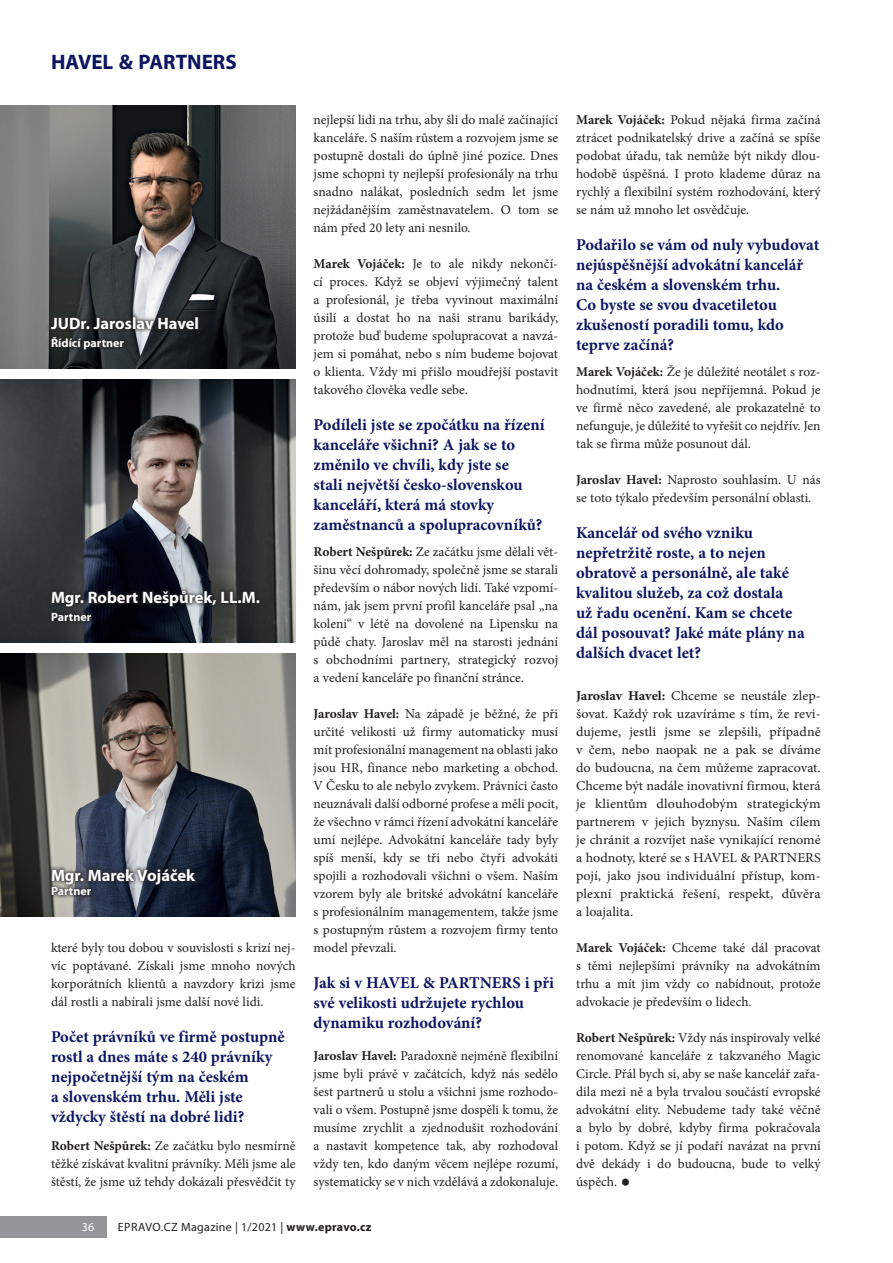
<style>
.page{position:relative;width:893px;height:1263px;background:#fff}
.page>*{position:absolute;margin:0;border:0;box-sizing:border-box;transform-origin:0 0}
.t1{font:700 21px "Myriad Pro";color:#0e1560}
.t2{font:700 16.5px/20px "Minion Pro";color:#0e1560}
.t3{font:700 16.5px "Myriad Pro";color:#fff}
.t4{font:13.5px/18px "Minion Pro";color:#231f20;text-align:justify}
.t5{font:13.5px/18px "Minion Pro";color:#231f20;text-align:justify;scale:1.04 1}
.t6{font:12px "Myriad Pro";letter-spacing:.025em;color:#231f20}
.t7{font:700 12px "Myriad Pro";color:#fff}
.t8{font:12px "Myriad Pro";color:#fff}
.s1{font-weight:700}
.s2{font-size:27px}
</style>
<div class="page">
<img style="left:0;top:654px;width:296px;height:262px">
<div style="left:47px;top:865px;width:152px;height:34px;background:#231f20;opacity:.75"></div>
<img style="left:0;top:380px;width:296px;height:262px">
<div style="left:47px;top:586px;width:217px;height:39px;background:#231f20;opacity:.75"></div>
<img style="left:0;top:105px;width:296px;height:263px">
<div style="left:47px;top:313px;width:156px;height:40px;background:#231f20;opacity:.75"></div>
<div style="left:0;top:1216px;width:107px;height:21px;background:#939598"></div>
<h1 class="t1" style="left:51px;top:51px;width:187px">HAVEL &amp; PARTNERS</h1>
<p class="t3" style="left:51px;top:314px;width:150px">JUDr. Jaroslav Havel</p>
<p class="t7" style="left:51px;top:336px;width:74px">Řídící partner</p>
<p class="t3" style="left:51px;top:588px;width:210px">Mgr. Robert Nešpůrek, LL.M.</p>
<p class="t7" style="left:51px;top:610px;width:42px">Partner</p>
<p class="t3" style="left:51px;top:866px;width:146px">Mgr. Marek Vojáček</p>
<p class="t7" style="left:51px;top:884px;width:42px">Partner</p>
<p class="t4" style="left:51px;top:939px;width:246px">které byly tou dobou v souvislosti s krizí nej&shy;víc poptávané. Získali jsme mnoho nových korporátních klientů a navzdory krizi jsme dál rostli a nabírali jsme další nové lidi.</p>
<p class="t2" style="left:51px;top:1027px;width:235px">Počet právníků ve firmě postupně rostl a dnes máte s 240 právníky nejpočetnější tým na českém<br>a slovenském trhu. Měli jste vždycky štěstí na dobré lidi?</p>
<p class="t4" style="left:51px;top:1137px;width:246px"><span class="s1">Robert Nešpůrek:</span> Ze začátku bylo nesmírně těžké získávat kvalitní právníky. Měli jsme ale štěstí, že jsme už tehdy dokázali přesvědčit ty</p>
<p class="t4" style="left:314px;top:111px;width:246px">nejlepší lidi na trhu, aby šli do malé začínající kanceláře. S naším růstem a rozvojem jsme se postupně dostali do úplně jiné pozice. Dnes jsme schopni ty nejlepší profesionály na trhu snadno nalákat, posledních sedm let jsme nejžádanějším zaměstnavatelem. O tom se nám před 20 lety ani nesnilo.</p>
<p class="t4" style="left:314px;top:255px;width:246px"><span class="s1">Marek Vojáček:</span> Je to ale nikdy nekončí&shy;cí proces. Když se objeví výjimečný talent a profesionál, je třeba vyvinout maximální úsilí a dostat ho na naši stranu barikády, protože buď budeme spolupracovat a navzá&shy;jem si pomáhat, nebo s ním budeme bojovat o klienta. Vždy mi přišlo moudřejší postavit takového člověka vedle sebe.</p>
<p class="t2" style="left:314px;top:415px;width:232px">Podíleli jste se zpočátku na řízení kanceláře všichni? A jak se to změnilo ve chvíli, kdy jste se<br>stali největší česko-slovenskou kanceláří, která má stovky zaměstnanců a spolupracovníků?</p>
<p class="t4" style="left:314px;top:543px;width:246px"><span class="s1">Robert Nešpůrek:</span> Ze začátku jsme dělali vět&shy;šinu věcí dohromady, společně jsme se starali především o nábor nových lidí. Také vzpomí&shy;nám, jak jsem první profil kanceláře psal „na koleni“ v létě na dovolené na Lipensku na půdě chaty. Jaroslav měl na starosti jednání s obchodními partnery, strategický rozvoj a vedení kanceláře po finanční stránce.</p>
<p class="t4" style="left:314px;top:705px;width:246px"><span class="s1">Jaroslav Havel:</span> Na západě je běžné, že při určité velikosti už firmy automaticky musí mít profesionální management na oblasti jako jsou HR, finance nebo marketing a obchod.<br>V Česku to ale nebylo zvykem. Právníci často neuznávali další odborné profese a měli pocit, že všechno v rámci řízení advokátní kanceláře umí nejlépe. Advokátní kanceláře tady byly spíš menší, kdy se tři nebo čtyři advokáti spojili a rozhodovali všichni o všem. Naším vzorem byly ale britské advokátní kanceláře s profesionálním managementem, takže jsme s postupným růstem a rozvojem firmy tento model převzali.</p>
<p class="t2" style="left:314px;top:973px;width:242px">Jak si v HAVEL &amp; PARTNERS i při své velikosti udržujete rychlou dynamiku rozhodování?</p>
<p class="t4" style="left:314px;top:1047px;width:246px"><span class="s1">Jaroslav Havel:</span> Paradoxně nejméně flexibilní jsme byli právě v začátcích, když nás sedělo šest partnerů u stolu a všichni jsme rozhodo&shy;vali o všem. Postupně jsme dospěli k tomu, že musíme zrychlit a zjednodušit rozhodování a nastavit kompetence tak, aby rozhodoval vždy ten, kdo daným věcem nejlépe rozumí, systematicky se v nich vzdělává a zdokonaluje.</p>
<p class="t8" style="left:82px;top:1219px;width:14px">36</p>
<p class="t6" style="left:118px;top:1219px;width:255px">EPRAVO.CZ Magazine | 1/2021 | <span class="s1">www.epravo.cz</span></p>
<p class="t4" style="left:576px;top:111px;width:246px"><span class="s1">Marek Vojáček:</span> Pokud nějaká firma začíná ztrácet podnikatelský drive a začíná se spíše podobat úřadu, tak nemůže být nikdy dlou&shy;hodobě úspěšná. I proto klademe důraz na rychlý a flexibilní systém rozhodování, který se nám už mnoho let osvědčuje.</p>
<p class="t2" style="left:576px;top:235px;width:245px">Podařilo se vám od nuly vybudovat nejúspěšnější advokátní kancelář na českém a slovenském trhu.<br>Co byste se svou dvacetiletou zkušeností poradili tomu, kdo teprve začíná?</p>
<p class="t4" style="left:576px;top:363px;width:246px"><span class="s1">Marek Vojáček:</span> Že je důležité neotálet s roz&shy;hodnutími, která jsou nepříjemná. Pokud je ve firmě něco zavedené, ale prokazatelně to nefunguje, je důležité to vyřešit co nejdřív. Jen tak se firma může posunout dál.</p>
<p class="t4" style="left:576px;top:471px;width:246px"><span class="s1">Jaroslav Havel:</span> Naprosto souhlasím. U nás se toto týkalo především personální oblasti.</p>
<p class="t2" style="left:576px;top:523px;width:230px">Kancelář od svého vzniku nepřetržitě roste, a to nejen obratově a personálně, ale také kvalitou služeb, za což dostala<br>už řadu ocenění. Kam se chcete dál posouvat? Jaké máte plány na dalších dvacet let?</p>
<p class="t5" style="left:576px;top:687px;width:237px"><span class="s1">Jaroslav Havel:</span> Chceme se neustále zlep&shy;šovat. Každý rok uzavíráme s tím, že revi&shy;dujeme, jestli jsme se zlepšili, případně v čem, nebo naopak ne a pak se díváme do budoucna, na čem můžeme zapracovat.<br>Chceme být nadále inovativní firmou, která je klientům dlouhodobým strategickým partnerem v jejich byznysu. Naším cílem je chránit a rozvíjet naše vynikající renomé a hodnoty, které se s HAVEL &amp; PARTNERS pojí, jako jsou individuální přístup, kom&shy;plexní praktická řešení, respekt, důvěra a loajalita.</p>
<p class="t4" style="left:576px;top:939px;width:246px"><span class="s1">Marek Vojáček:</span> Chceme také dál pracovat s těmi nejlepšími právníky na advokátním trhu a mít jim vždy co nabídnout, protože advokacie je především o lidech.</p>
<p class="t4" style="left:576px;top:1029px;width:246px"><span class="s1">Robert Nešpůrek:</span> Vždy nás inspirovaly velké renomované kanceláře z takzvaného Magic Circle. Přál bych si, aby se naše kancelář zařa&shy;dila mezi ně a byla trvalou součástí evropské advokátní elity. Nebudeme tady také věčně a bylo by dobré, kdyby firma pokračovala i potom. Když se jí podaří navázat na první dvě dekády i do budoucna, bude to velký úspěch. <span class="s2">•</span></p>
</div>
